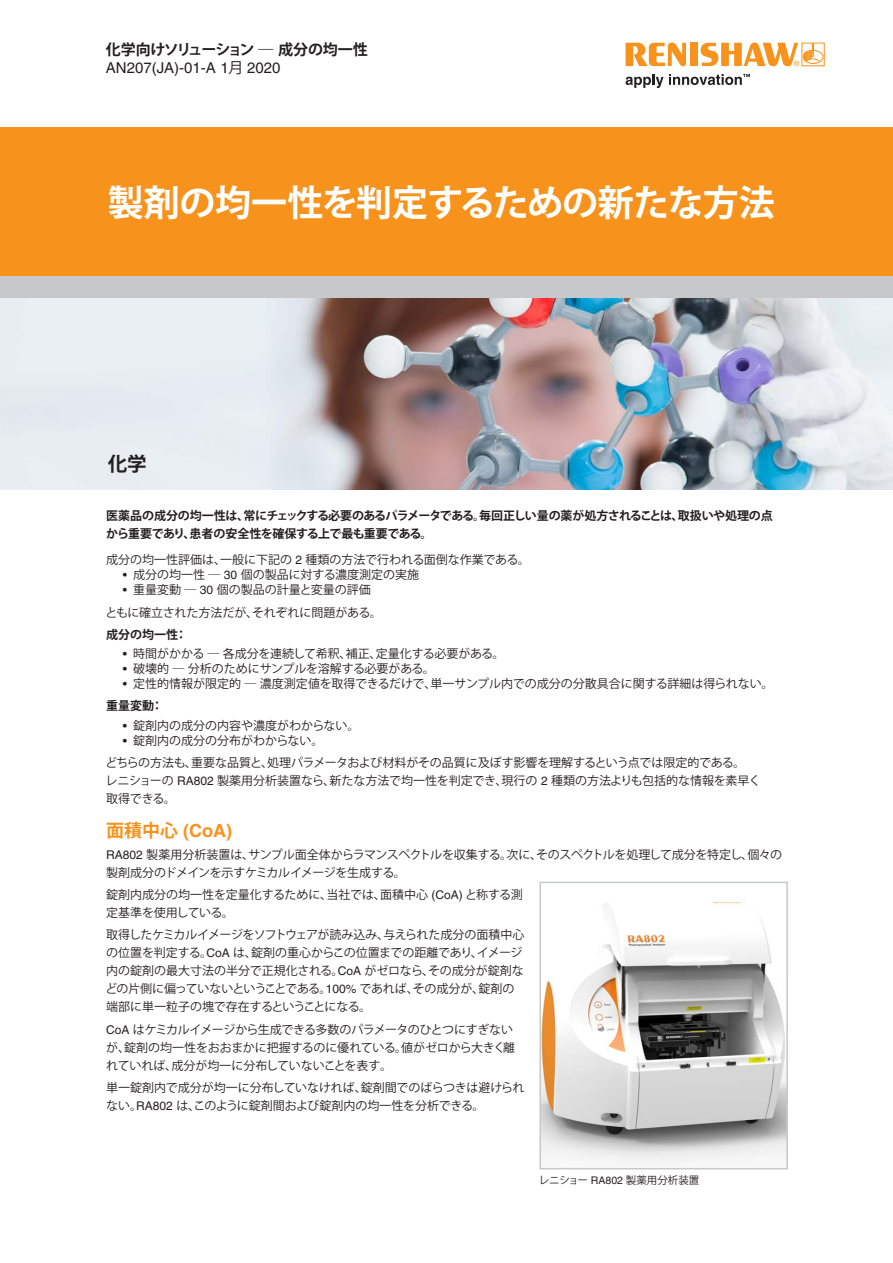
<style>
.page{position:relative;width:893px;height:1263px;background:#fff}
.page>*{position:absolute;margin:0;border:0;box-sizing:border-box;transform-origin:0 0}
.Heading{font:700 36px "Koz Go Std";letter-spacing:-.02em;color:#fff}
.Doc_name_10pt_bold{font:700 19.5px "Koz Go Std";color:#231f20}
.Section_title_in_ora{font:700 18px "Helvetica LT Pro";color:#f7931d}
.doc_number{font:15px "Helvetica LT Pro";color:#231f20}
.Doc_name_10pt_bold-2{font:700 15px "Koz Go Std";letter-spacing:-.02em;color:#231f20}
.Body_text{font:12px/18px "Koz Go Std";color:#231f20}
.Body_text-2{font:12px/18px "Koz Go Std";letter-spacing:-.02em;color:#231f20}
.Body_text_title{font:700 12px/18px "Koz Go Std";letter-spacing:-.04em;color:#231f20}
.Body_text_title-2{font:700 12px "Koz Go Std";letter-spacing:-.02em;color:#231f20}
.Captions{font:10.5px "Koz Go Std";color:#231f20}
.s1{font-family:"Koz Go Std"}
.s2{font-family:"Helvetica LT Pro"}
</style>
<div class="page">
<div style="left:0;top:276px;width:893px;height:23px;background:#c7c8ca"></div>
<div style="left:0;top:127px;width:893px;height:149px;background:#f7931d"></div>
<svg style="left:626px;top:43px;width:60px;height:23px"></svg>
<div style="left:690px;top:43px;width:8px;height:23px;background:#f7931d"></div>
<div style="left:802px;top:43px;width:23px;height:23px;border:1px solid #f7931d"></div>
<div style="left:803px;top:50px;width:20px;height:14px;border:1px solid #f7931d;border-radius:50%"></div>
<svg style="left:701px;top:43px;width:120px;height:23px"></svg>
<svg style="left:626px;top:74px;width:124px;height:14px"></svg>
<img style="left:0;top:299px;width:893px;height:190px">
<img style="left:542px;top:901px;width:243px;height:261px">
<div style="left:539px;top:882px;width:249px;height:287px;border:2px solid #c7c8ca"></div>
<p class="Doc_name_10pt_bold-2" style="left:106px;top:39px;width:263px">化学向けソリューション ― 成分の均一性</p>
<p class="doc_number" style="left:106px;top:59px;width:176px">AN207(JA)-01-A 1<span class="s1">月</span> 2020</p>
<p class="Heading" style="left:108px;top:180px;width:669px">製剤の均一性を判定するための新たな方法</p>
<p class="Doc_name_10pt_bold" style="left:108px;top:451px;width:40px">化学</p>
<p class="Body_text_title" style="left:106px;top:507px;width:668px">医薬品の成分の均一性は、常にチェックする必要のあるパラメータである。毎回正しい量の薬が処方されることは、取扱いや処理の点から重要であり、患者の安全性を確保する上で最も重要である。</p>
<p class="Body_text" style="left:106px;top:551px;width:425px">成分の均一性評価は、一般に下記の <span class="s2">2</span> 種類の方法で行われる面倒な作業である。</p>
<p class="Body_text" style="left:123px;top:566px;width:298px"><span class="s2">•</span> 成分の均一性 ― <span class="s2">30</span> 個の製品に対する濃度測定の実施</p>
<p class="Body_text" style="left:123px;top:581px;width:249px"><span class="s2">•</span> 重量変動 ― <span class="s2">30</span> 個の製品の計量と変量の評価</p>
<p class="Body_text" style="left:105px;top:604px;width:278px">ともに確立された方法だが、それぞれに問題がある。</p>
<p class="Body_text_title-2" style="left:106px;top:627px;width:82px">成分の均一性：</p>
<p class="Body_text" style="left:123px;top:645px;width:383px"><span class="s2">•</span> 時間がかかる ― 各成分を連続して希釈、補正、定量化する必要がある。</p>
<p class="Body_text" style="left:123px;top:660px;width:314px"><span class="s2">•</span> 破壊的 ― 分析のためにサンプルを溶解する必要がある。</p>
<p class="Body_text" style="left:123px;top:675px;width:652px"><span class="s2">•</span> 定性的情報が限定的 ― 濃度測定値を取得できるだけで、単一サンプル内での成分の分散具合に関する詳細は得られない。</p>
<p class="Body_text_title-2" style="left:106px;top:698px;width:58px">重量変動：</p>
<p class="Body_text" style="left:123px;top:717px;width:238px"><span class="s2">•</span> 錠剤内の成分の内容や濃度がわからない。</p>
<p class="Body_text" style="left:123px;top:732px;width:202px"><span class="s2">•</span> 錠剤内の成分の分布がわからない。</p>
<p class="Body_text" style="left:105px;top:754px;width:657px">どちらの方法も、重要な品質と、処理パラメータおよび材料がその品質に及ぼす影響を理解するという点では限定的である。<br>レニショーの <span class="s2">RA802</span> 製薬用分析装置なら、新たな方法で均一性を判定でき、現行の <span class="s2">2</span> 種類の方法よりも包括的な情報を素早く取得できる。</p>
<p class="Section_title_in_ora" style="left:106px;top:819px;width:127px"><span class="s1">面積中心</span> (CoA)</p>
<p class="Body_text-2" style="left:106px;top:846px;width:677px"><span class="s2">RA802</span> 製薬用分析装置は、サンプル面全体からラマンスペクトルを収集する。次に、そのスペクトルを処理して成分を特定し、個々の製剤成分のドメインを示すケミカルイメージを生成する。</p>
<p class="Body_text" style="left:106px;top:886px;width:418px">錠剤内成分の均一性を定量化するために、当社では、面積中心 <span class="s2">(CoA)</span> と称する測定基準を使用している。</p>
<p class="Body_text" style="left:105px;top:926px;width:421px">取得したケミカルイメージをソフトウェアが読み込み、与えられた成分の面積中心の位置を判定する。<span class="s2">CoA</span> は、錠剤の重心からこの位置までの距離であり、イメージ内の錠剤の最大寸法の半分で正規化される。<span class="s2">CoA</span> がゼロなら、その成分が錠剤などの片側に偏っていないということである。<span class="s2">100%</span> であれば、その成分が、錠剤の端部に単一粒子の塊で存在するということになる。</p>
<p class="Body_text-2" style="left:106px;top:1021px;width:410px"><span class="s2">CoA</span> はケミカルイメージから生成できる多数のパラメータのひとつにすぎないが、錠剤の均一性をおおまかに把握するのに優れている。値がゼロから大きく離れていれば、成分が均一に分布していないことを表す。</p>
<p class="Body_text" style="left:106px;top:1079px;width:420px">単一錠剤内で成分が均一に分布していなければ、錠剤間でのばらつきは避けられない。<span class="s2">RA802</span> は、このように錠剤間および錠剤内の均一性を分析できる。</p>
<p class="Captions" style="left:539px;top:1173px;width:162px">レニショー <span class="s2">RA802</span> 製薬用分析装置</p>
</div>
